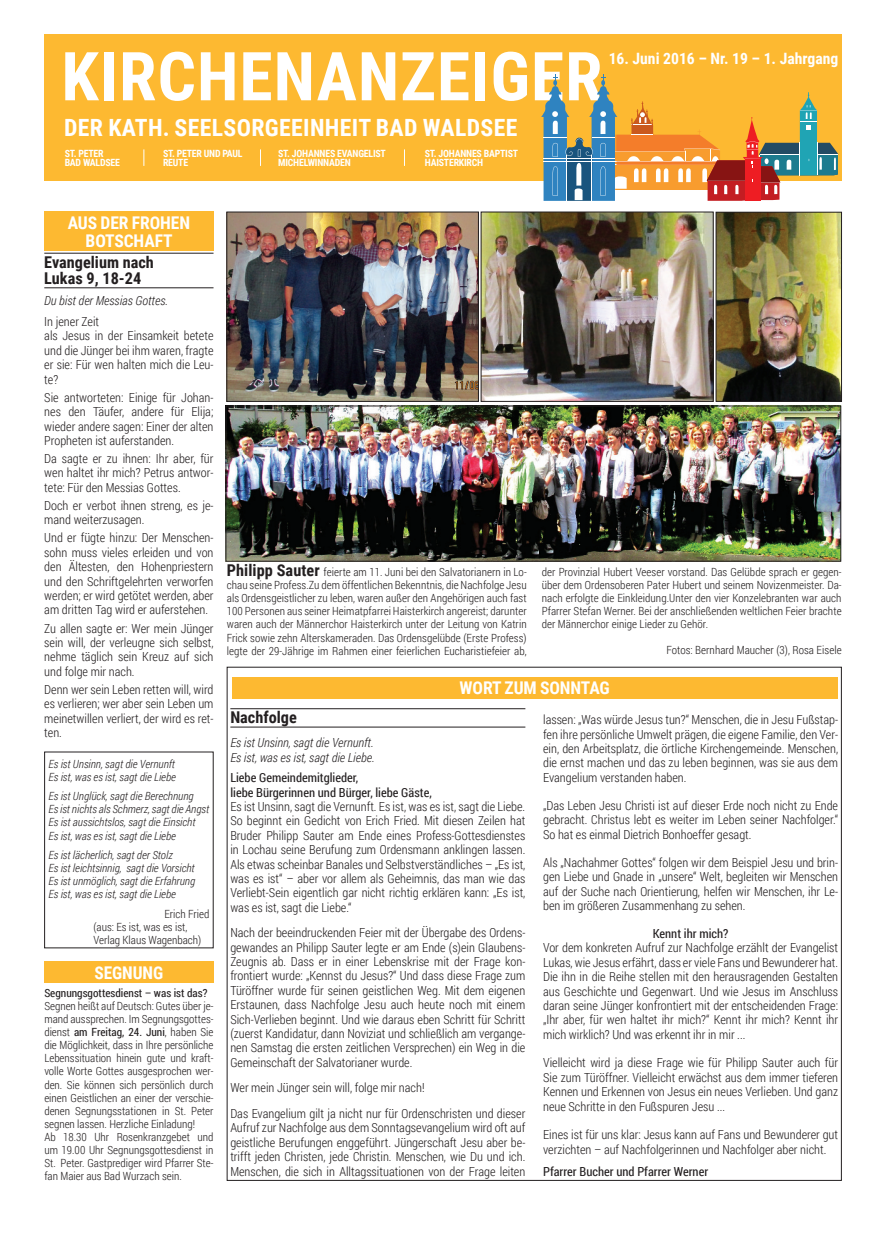
<style>
.page{position:relative;width:886px;height:1241px;background:#fff}
.page>*{position:absolute;margin:0;border:0;box-sizing:border-box;transform-origin:0 0}
.t1{font:700 67.5px "Roboto Condensed";letter-spacing:.015em;color:#fff}
.t2{font:700 23.75px "Roboto Condensed";letter-spacing:.015em;color:#fff}
.t3{font:700 17.5px/17.5px "Roboto Condensed";letter-spacing:-.005em;color:#fff;text-align:center}
.t4{font:700 16.25px/16.2px "Roboto Condensed";color:#231f20}
.t5{font:700 15.62px "Roboto Condensed";color:#fff}
.t6{font:300 12.5px/14.4px "Roboto Condensed";color:#231f20;text-align:justify}
.t7{font:12.5px/14.4px "Roboto Condensed";color:#231f20}
.t8{font:italic 300 12.5px/14.4px "Roboto Condensed";color:#231f20}
.t9{font:300 11.25px/13.1px "Roboto Condensed";color:#231f20;text-align:justify}
.t10{font:italic 300 11.25px/13.1px "Roboto Condensed";color:#231f20}
.t11{font:11.25px "Roboto Condensed";color:#231f20}
.t12{font:700 10px/8.8px "Roboto Condensed";letter-spacing:-.02em;color:#fff}
.s1{font-weight:400}
.s2{font-weight:700;font-size:16.25px}
</style>
<div class="page">
<div style="left:44px;top:34px;width:798px;height:147px;background:#fdb931"></div>
<svg style="left:143px;top:149px;width:1px;height:17px"></svg>
<svg style="left:260px;top:149px;width:1px;height:17px"></svg>
<svg style="left:404px;top:149px;width:1px;height:17px"></svg>
<svg style="left:541px;top:74px;width:297px;height:127px"></svg>
<hr style="left:44px;top:253px;width:169px;height:1px;background:#231f20">
<hr style="left:44px;top:287px;width:169px;height:1px;background:#231f20">
<div style="left:44px;top:212px;width:169px;height:39px;background:#fdb931"></div>
<hr style="left:230px;top:708px;width:295px;height:1px;background:#231f20">
<hr style="left:230px;top:726px;width:295px;height:1px;background:#231f20">
<div style="left:232px;top:677px;width:605px;height:21px;background:#fdb931"></div>
<div style="left:44px;top:961px;width:169px;height:21px;background:#fdb931"></div>
<img style="left:229px;top:214px;width:248px;height:185px">
<div style="left:227px;top:212px;width:252px;height:189px;border:1px solid #231f20"></div>
<img style="left:228px;top:408px;width:611px;height:151px">
<div style="left:226px;top:406px;width:615px;height:155px;border:1px solid #231f20"></div>
<img style="left:718px;top:214px;width:122px;height:185px">
<div style="left:716px;top:212px;width:126px;height:189px;border:1px solid #231f20"></div>
<img style="left:483px;top:214px;width:228px;height:185px">
<div style="left:481px;top:212px;width:232px;height:189px;border:1px solid #231f20"></div>
<h1 class="t1" style="left:61px;top:49px;width:543px">KIRCHENANZEIGER</h1>
<p class="t5" style="left:609px;top:52px;width:231px">16. Juni 2016 – Nr. 19 – 1. Jahrgang</p>
<h2 class="t2" style="left:64px;top:118px;width:455px">DER KATH. SEELSORGEEINHEIT BAD WALDSEE</h2>
<p class="t12" style="left:65px;top:150px;width:57px">ST. PETER<br>BAD WALDSEE</p>
<p class="t12" style="left:163px;top:150px;width:81px">ST. PETER UND PAUL<br>REUTE</p>
<p class="t12" style="left:425px;top:150px;width:95px">ST. JOHANNES BAPTIST<br>HAISTERKIRCH</p>
<p class="t12" style="left:278px;top:150px;width:109px">ST. JOHANNES EVANGELIST<br>MICHELWINNADEN</p>
<h3 class="t3" style="left:68px;top:215px;width:124px">AUS DER FROHEN<br>BOTSCHAFT</h3>
<h3 class="t4" style="left:44px;top:255px;width:111px">Evangelium nach<br>Lukas 9, 18-24</h3>
<p class="t8" style="left:44px;top:295px;width:125px">Du bist der Messias Gottes.</p>
<p class="t6" style="left:44px;top:315px;width:171px;text-align:left">In jener Zeit<br>als Jesus in der Einsamkeit betete und die Jünger bei ihm waren, fragte er sie: Für wen halten mich die Leu&shy;te?</p>
<p class="t6" style="left:44px;top:391px;width:171px">Sie antworteten: Einige für Johan&shy;nes den Täufer, andere für Elija; wieder andere sagen: Einer der alten Propheten ist auferstanden.</p>
<p class="t6" style="left:44px;top:452px;width:171px">Da sagte er zu ihnen: Ihr aber, für wen haltet ihr mich? Petrus antwor&shy;tete: Für den Messias Gottes.</p>
<p class="t6" style="left:44px;top:499px;width:171px">Doch er verbot ihnen streng, es je&shy;mand weiterzusagen.</p>
<p class="t6" style="left:44px;top:531px;width:171px">Und er fügte hinzu: Der Menschen&shy;sohn muss vieles erleiden und von den Ältesten, den Hohenpriestern und den Schriftgelehrten verworfen werden; er wird getötet werden, aber am dritten Tag wird er auferstehen.</p>
<p class="t6" style="left:44px;top:621px;width:171px">Zu allen sagte er: Wer mein Jünger sein will, der verleugne sich selbst, nehme täglich sein Kreuz auf sich und folge mir nach.</p>
<p class="t6" style="left:44px;top:683px;width:171px">Denn wer sein Leben retten will, wird es verlieren; wer aber sein Leben um meinetwillen verliert, der wird es ret&shy;ten.</p>
<p class="t10" style="left:48px;top:757px;width:129px">Es ist Unsinn, sagt die Vernunft<br>Es ist, was es ist, sagt die Liebe</p>
<p class="t10" style="left:48px;top:790px;width:162px">Es ist Unglück, sagt die Berechnung<br>Es ist nichts als Schmerz, sagt die Angst Es ist aussichtslos, sagt die Einsicht<br>Es ist, was es ist, sagt die Liebe</p>
<p class="t10" style="left:48px;top:849px;width:148px">Es ist lächerlich, sagt der Stolz<br>Es ist leichtsinnig, sagt die Vorsicht Es ist unmöglich, sagt die Erfahrung Es ist, was es ist, sagt die Liebe</p>
<p class="t9" style="left:93px;top:907px;width:117px;text-align:left;text-indent:71px">Erich Fried (aus: Es ist, was es ist,<br>Verlag Klaus Wagenbach)</p>
<h3 class="t3" style="left:95px;top:965px;width:70px">SEGNUNG</h3>
<p class="t11" style="left:44px;top:987px;width:165px">Segnungsgottesdienst – was ist das?</p>
<p class="t9" style="left:44px;top:999px;width:171px;text-align:left">Segnen heißt auf Deutsch: Gutes über je&shy;mand aussprechen. Im Segnungsgottes&shy;dienst <span class="s1">am Freitag, 24. Juni</span>, haben Sie die Möglichkeit, dass in Ihre persönliche Lebenssituation hinein gute und kraft&shy;volle Worte Gottes ausgesprochen wer&shy;den. Sie können sich persönlich durch einen Geistlichen an einer der verschie&shy;denen Segnungsstationen in St. Peter segnen lassen. Herzliche Einladung!<br>Ab 18.30 Uhr Rosenkranzgebet und um 19.00 Uhr Segnungsgottesdienst in St. Peter. Gastprediger wird Pfarrer Ste&shy;fan Maier aus Bad Wurzach sein.</p>
<p class="t9" style="left:227px;top:566px;width:301px"><span class="s2">Philipp Sauter</span> feierte am 11. Juni bei den Salvatorianern in Lo&shy;chau seine Profess.Zu dem öffentlichen Bekenntnis, die Nachfolge Jesu als Ordensgeistlicher zu leben, waren außer den Angehörigen auch fast 100 Personen aus seiner Heimatpfarrei Haisterkirch angereist; darunter waren auch der Männerchor Haisterkirch unter der Leitung von Katrin Frick sowie zehn Alterskameraden. Das Ordensgelübde (Erste Profess) legte der 29-Jährige im Rahmen einer feierlichen Eucharistiefeier ab,</p>
<p class="t9" style="left:542px;top:565px;width:301px">der Provinzial Hubert Veeser vorstand. Das Gelübde sprach er gegen&shy;über dem Ordensoberen Pater Hubert und seinem Novizenmeister. Da&shy;nach erfolgte die Einkleidung.Unter den vier Konzelebranten war auch Pfarrer Stefan Werner. Bei der anschließenden weltlichen Feier brachte der Männerchor einige Lieder zu Gehör.</p>
<p class="t9" style="left:666px;top:644px;width:177px">Fotos: Bernhard Maucher (3), Rosa Eisele</p>
<h3 class="t3" style="left:459px;top:680px;width:152px">WORT ZUM SONNTAG</h3>
<h3 class="t4" style="left:230px;top:710px;width:68px">Nachfolge</h3>
<p class="t8" style="left:230px;top:736px;width:146px">Es ist Unsinn, sagt die Vernunft.<br>Es ist, was es ist, sagt die Liebe.</p>
<p class="t7" style="left:230px;top:771px;width:203px">Liebe Gemeindemitglieder,<br>liebe Bürgerinnen und Bürger, liebe Gäste,</p>
<p class="t6" style="left:230px;top:800px;width:296px">Es ist Unsinn, sagt die Vernunft. Es ist, was es ist, sagt die Liebe.<br>So beginnt ein Gedicht von Erich Fried. Mit diesen Zeilen hat Bruder Philipp Sauter am Ende eines Profess-Gottesdienstes in Lochau seine Berufung zum Ordensmann anklingen lassen.<br>Als etwas scheinbar Banales und Selbstverständliches – „Es ist, was es ist“ – aber vor allem als Geheimnis, das man wie das Verliebt-Sein eigentlich gar nicht richtig erklären kann: „Es ist, was es ist, sagt die Liebe.“</p>
<p class="t6" style="left:230px;top:926px;width:296px">Nach der beeindruckenden Feier mit der Übergabe des Ordens&shy;gewandes an Philipp Sauter legte er am Ende (s)ein Glaubens-Zeugnis ab. Dass er in einer Lebenskrise mit der Frage kon&shy;frontiert wurde: „Kennst du Jesus?“ Und dass diese Frage zum Türöffner wurde für seinen geistlichen Weg. Mit dem eigenen Erstaunen, dass Nachfolge Jesu auch heute noch mit einem Sich-Verlieben beginnt. Und wie daraus eben Schritt für Schritt (zuerst Kandidatur, dann Noviziat und schließlich am vergange&shy;nen Samstag die ersten zeitlichen Versprechen) ein Weg in die Gemeinschaft der Salvatorianer wurde.</p>
<p class="t6" style="left:230px;top:1075px;width:296px;line-height:25.6px">Wer mein Jünger sein will, folge mir nach!<br>Das Evangelium gilt ja nicht nur für Ordenschristen und dieser</p>
<p class="t6" style="left:230px;top:1121px;width:296px">Aufruf zur Nachfolge aus dem Sonntagsevangelium wird oft auf geistliche Berufungen enggeführt. Jüngerschaft Jesu aber be&shy;trifft jeden Christen, jede Christin. Menschen, wie Du und ich.<br>Menschen, die sich in Alltagssituationen von der Frage leiten</p>
<p class="t6" style="left:543px;top:713px;width:296px">lassen: „Was würde Jesus tun?“ Menschen, die in Jesu Fußstap&shy;fen ihre persönliche Umwelt prägen, die eigene Familie, den Ver&shy;ein, den Arbeitsplatz, die örtliche Kirchengemeinde. Menschen, die ernst machen und das zu leben beginnen, was sie aus dem Evangelium verstanden haben.</p>
<p class="t6" style="left:543px;top:799px;width:296px">„Das Leben Jesu Christi ist auf dieser Erde noch nicht zu Ende gebracht. Christus lebt es weiter im Leben seiner Nachfolger.“ So hat es einmal Dietrich Bonhoeffer gesagt.</p>
<p class="t6" style="left:543px;top:855px;width:296px">Als „Nachahmer Gottes“ folgen wir dem Beispiel Jesu und brin&shy;gen Liebe und Gnade in „unsere“ Welt, begleiten wir Menschen auf der Suche nach Orientierung, helfen wir Menschen, ihr Le&shy;ben im größeren Zusammenhang zu sehen.</p>
<p class="t7" style="left:653px;top:927px;width:77px">Kennt ihr mich?</p>
<p class="t6" style="left:543px;top:941px;width:296px">Vor dem konkreten Aufruf zur Nachfolge erzählt der Evangelist Lukas, wie Jesus erfährt, dass er viele Fans und Bewunderer hat.<br>Die ihn in die Reihe stellen mit den herausragenden Gestalten aus Geschichte und Gegenwart. Und wie Jesus im Anschluss daran seine Jünger konfrontiert mit der entscheidenden Frage: „Ihr aber, für wen haltet ihr mich?“ Kennt ihr mich? Kennt ihr mich wirklich? Und was erkennt ihr in mir ...</p>
<p class="t6" style="left:543px;top:1056px;width:296px">Vielleicht wird ja diese Frage wie für Philipp Sauter auch für Sie zum Türöffner. Vielleicht erwächst aus dem immer tieferen Kennen und Erkennen von Jesus ein neues Verlieben. Und ganz neue Schritte in den Fußspuren Jesu ...</p>
<p class="t6" style="left:543px;top:1128px;width:296px">Eines ist für uns klar: Jesus kann auf Fans und Bewunderer gut verzichten – auf Nachfolgerinnen und Nachfolger aber nicht.</p>
<p class="t7" style="left:543px;top:1164px;width:167px">Pfarrer Bucher und Pfarrer Werner</p>
</div>
